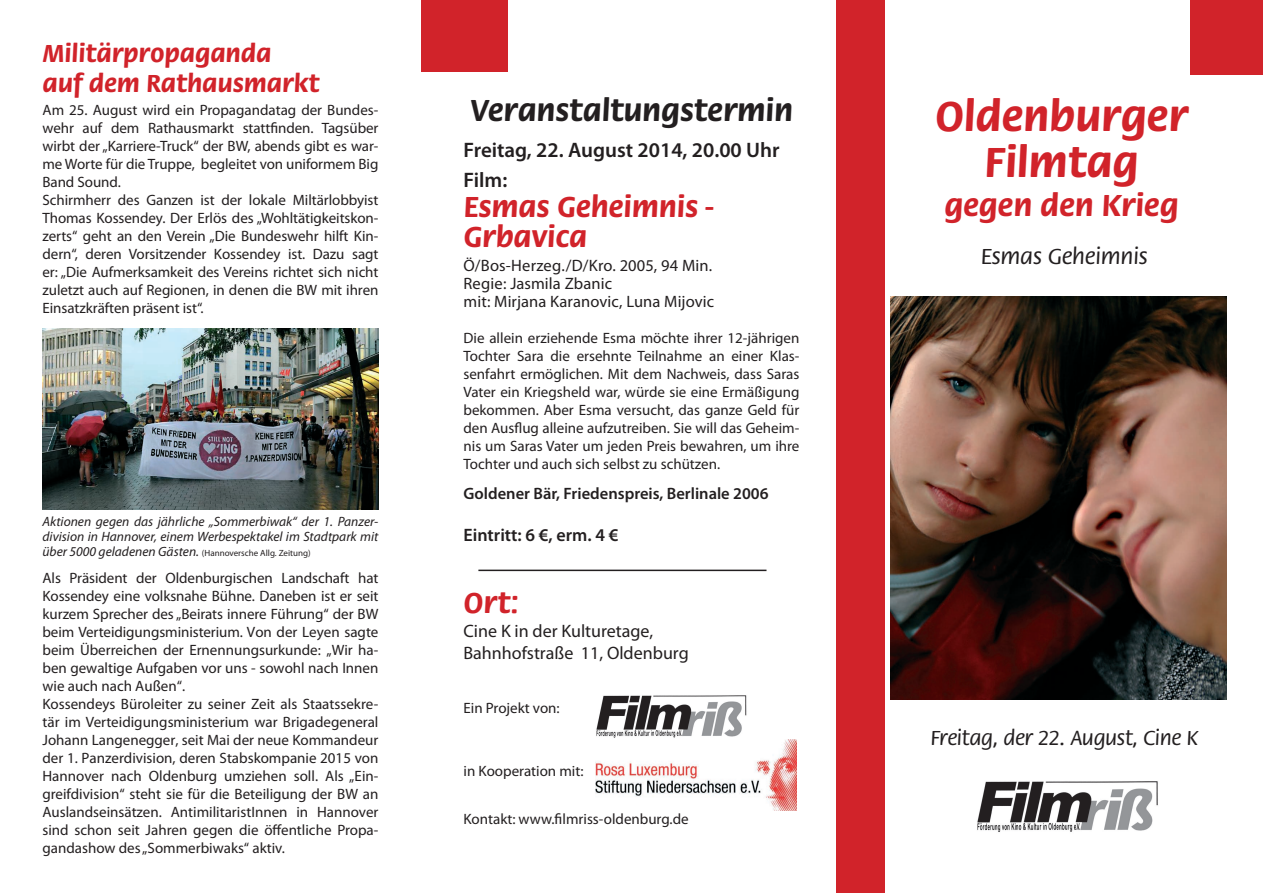
<style>
.page{position:relative;width:1263px;height:893px;background:#fff}
.page>*{position:absolute;margin:0;border:0;box-sizing:border-box;transform-origin:0 0}
.t1{font:700 43.5px/46.5px "Flora";color:#d1232a;text-align:center}
.t2{font:700 31.5px "Flora";color:#231f20}
.t3{font:700 31.5px "Flora";color:#d1232a}
.t4{font:700 30px/30px "Flora";color:#d1232a}
.t5{font:700 25.5px/30.6px "Flora";color:#d1232a}
.t6{font:500 22.5px "Flora";color:#231f20}
.t7{font:600 21px/30px "Myriad Pro";color:#231f20}
.t8{font:500 21px "Flora";letter-spacing:-.01em;color:#231f20}
.t9{font:18px/21.6px "Myriad Pro";color:#231f20}
.t10{font:600 18px "Myriad Pro";color:#231f20}
.t11{font:16.5px/18px "Myriad Pro";letter-spacing:.005em;color:#231f20}
.t12{font:600 16.5px "Myriad Pro";color:#231f20}
.t13{font:15px/18px "Myriad Pro";color:#231f20}
.t14{font:italic 13.5px/15px "Myriad Pro";color:#231f20}
.t15{font:9px "Myriad Pro";color:#231f20}
.s1{font-style:italic;font-size:13.5px}
</style>
<div class="page">
<img style="left:977px;top:781px;width:181px;height:51px">
<img style="left:596px;top:695px;width:151px;height:43px">
<div style="left:836px;top:0;width:48px;height:893px;background:#d1232a"></div>
<div style="left:421px;top:0;width:86px;height:72px;background:#d1232a"></div>
<hr style="left:478px;top:570px;width:288px;height:1px;background:#231f20">
<div style="left:1191px;top:0;width:72px;height:74px;background:#d1232a"></div>
<img style="left:596px;top:740px;width:201px;height:71px">
<img style="left:891px;top:297px;width:336px;height:402px">
<img style="left:43px;top:328px;width:335px;height:182px">
<h3 class="t5" style="left:43px;top:38px;width:278px">Militärpropaganda<br>auf dem Rathausmarkt</h3>
<p class="t13" style="left:43px;top:101px;width:337px">Am 25. August wird ein Propagandatag der Bundes&shy;wehr auf dem Rathausmarkt stattfinden. Tagsüber wirbt der „Karriere-Truck“ der BW, abends gibt es war&shy;me Worte für die Truppe, begleitet von uniformem Big Band Sound.<br>Schirmherr des Ganzen ist der lokale Miltärlobbyist Thomas Kossendey. Der Erlös des „Wohltätigkeitskon&shy;zerts“ geht an den Verein „Die Bundeswehr hilft Kin&shy;dern“, deren Vorsitzender Kossendey ist. Dazu sagt er: „Die Aufmerksamkeit des Vereins richtet sich nicht zuletzt auch auf Regionen, in denen die BW mit ihren Einsatzkräften präsent ist“.</p>
<p class="t14" style="left:43px;top:514px;width:337px">Aktionen gegen das jährliche „Sommerbiwak“ der 1. Panzer&shy;division in Hannover, einem Werbespektakel im Stadtpark mit</p>
<p class="t15" style="left:43px;top:548px;width:270px"><span class="s1">über 5000 geladenen Gästen.</span> (Hannoversche Allg. Zeitung)</p>
<p class="t13" style="left:43px;top:569px;width:337px">Als Präsident der Oldenburgischen Landschaft hat Kossendey eine volksnahe Bühne. Daneben ist er seit kurzem Sprecher des „Beirats innere Führung“ der BW beim Verteidigungsministerium. Von der Leyen sagte beim Überreichen der Ernennungsurkunde: „Wir ha&shy;ben gewaltige Aufgaben vor uns - sowohl nach Innen wie auch nach Außen“.<br>Kossendeys Büroleiter zu seiner Zeit als Staatssekre&shy;tär im Verteidigungsministerium war Brigadegeneral Johann Langenegger, seit Mai der neue Kommandeur der 1. Panzerdivision, deren Stabskompanie 2015 von Hannover nach Oldenburg umziehen soll. Als „Ein&shy;greifdivision“ steht sie für die Beteiligung der BW an Auslandseinsätzen. AntimilitaristInnen in Hannover sind schon seit Jahren gegen die öffentliche Propa&shy;gandashow des „Sommerbiwaks“ aktiv.</p>
<h2 class="t2" style="left:470px;top:92px;width:325px">Veranstaltungstermin</h2>
<h3 class="t7" style="left:463px;top:135px;width:318px">Freitag, 22. August 2014, 20.00 Uhr<br>Film:</h3>
<h3 class="t4" style="left:463px;top:192px;width:251px">Esmas Geheimnis -<br>Grbavica</h3>
<p class="t11" style="left:463px;top:257px;width:252px">Ö/Bos-Herzeg./D/Kro. 2005, 94 Min.<br>Regie: Jasmila Zbanic<br>mit: Mirjana Karanovic, Luna Mijovic</p>
<p class="t13" style="left:463px;top:329px;width:337px;text-align:justify">Die allein erziehende Esma möchte ihrer 12-jährigen Tochter Sara die ersehnte Teilnahme an einer Klas&shy;senfahrt ermöglichen. Mit dem Nachweis, dass Saras Vater ein Kriegsheld war, würde sie eine Ermäßigung bekommen. Aber Esma versucht, das ganze Geld für den Ausflug alleine aufzutreiben. Sie will das Geheim&shy;nis um Saras Vater um jeden Preis bewahren, um ihre Tochter und auch sich selbst zu schützen.</p>
<p class="t12" style="left:463px;top:484px;width:307px">Goldener Bär, Friedenspreis, Berlinale 2006</p>
<p class="t10" style="left:463px;top:525px;width:156px">Eintritt: 6 €, erm. 4 €</p>
<h3 class="t4" style="left:463px;top:588px;width:56px">Ort:</h3>
<p class="t9" style="left:463px;top:621px;width:227px">Cine K in der Kulturetage,<br>Bahnhofstraße 11, Oldenburg</p>
<p class="t13" style="left:463px;top:699px;width:98px">Ein Projekt von:</p>
<p class="t13" style="left:463px;top:762px;width:121px">in Kooperation mit:</p>
<p class="t13" style="left:463px;top:810px;width:227px">Kontakt: www.filmriss-oldenburg.de</p>
<h1 class="t1" style="left:935px;top:93px;width:254px">Oldenburger<br>Filmtag</h1>
<h2 class="t3" style="left:944px;top:188px;width:236px">gegen den Krieg</h2>
<h3 class="t6" style="left:981px;top:243px;width:168px">Esmas Geheimnis</h3>
<h3 class="t8" style="left:930px;top:726px;width:269px">Freitag, der 22. August, Cine K</h3>
</div>
